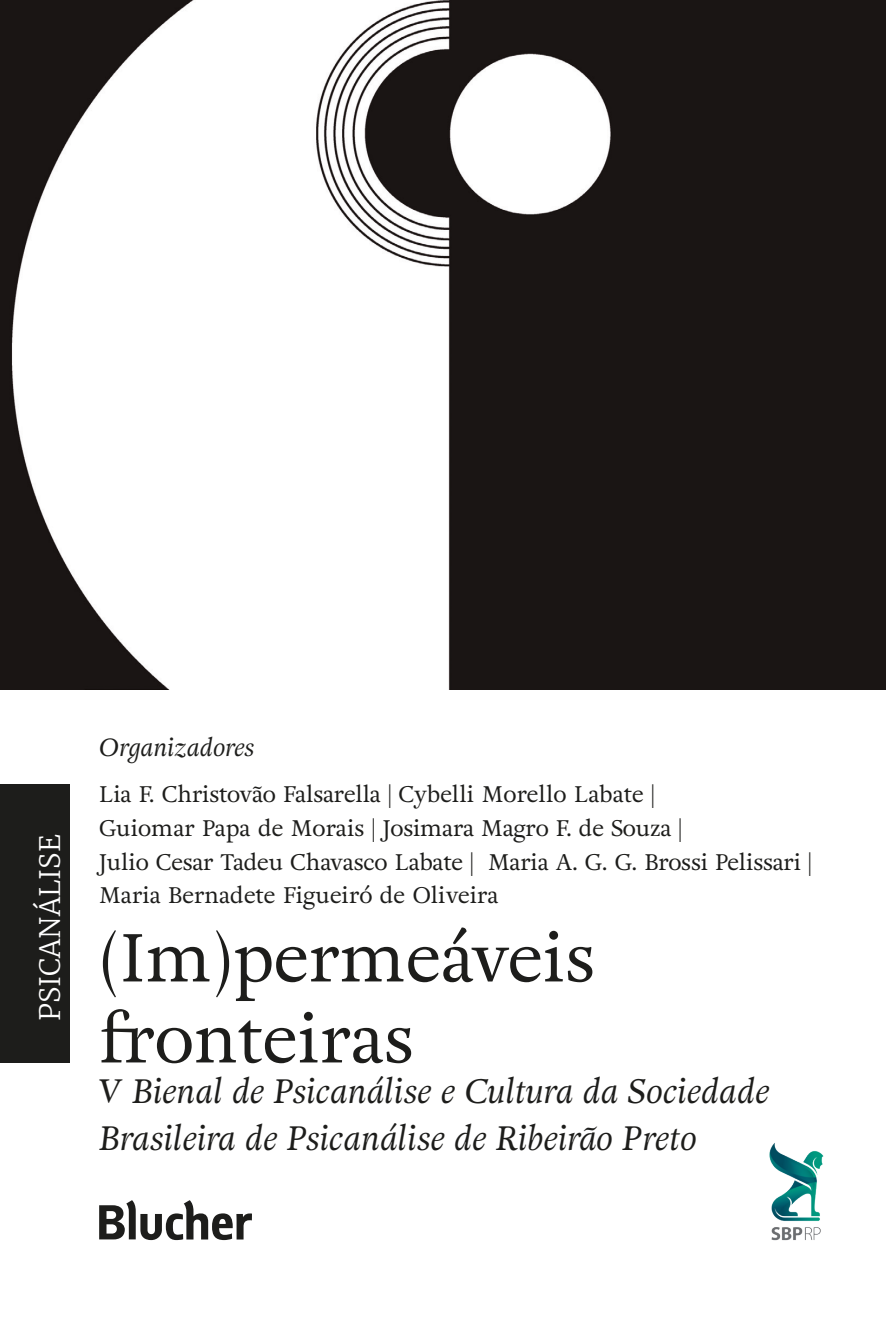
<style>
.page{position:relative;width:886px;height:1332px;background:#fff}
.page>*{position:absolute;margin:0;border:0;box-sizing:border-box;transform-origin:0 0}
.t1{font:67.5px/81px "Adriane Text";color:#1d1d1b}
.t2{font:italic 33.75px/46.8px "Adriane Text";color:#1d1d1b}
.t3{font:300 27.9px "Merriweather";color:#fff}
.t4{font:italic 24.75px "Adriane Text";color:#1d1d1b}
.t5{font:22.5px/33.8px "Adriane Text";letter-spacing:-.01em;color:#1d1d1b}
</style>
<div class="page">
<img style="left:0;top:0;width:885px;height:689px">
<div style="left:0;top:784px;width:70px;height:279px;background:#1d1d1b"></div>
<svg style="left:99px;top:1200px;width:153px;height:40px"></svg>
<img style="left:769px;top:1143px;width:55px;height:97px">
<p class="t3" style="left:31px;top:1021px;width:188px;rotate:-90deg">PSICANÁLISE</p>
<p class="t4" style="left:99px;top:730px;width:157px">Organizadores</p>
<p class="t5" style="left:99px;top:777px;width:713px">Lia F. Christovão Falsarella | Cybelli Morello Labate |<br>Guiomar Papa de Morais | Josimara Magro F. de Souza |<br>Julio Cesar Tadeu Chavasco Labate | Maria A. G. G. Brossi Pelissari | Maria Bernadete Figueiró de Oliveira</p>
<h1 class="t1" style="left:99px;top:916px;width:497px">(Im)permeáveis fronteiras</h1>
<h2 class="t2" style="left:99px;top:1068px;width:671px">V Bienal de Psicanálise e Cultura da Sociedade<br>Brasileira de Psicanálise de Ribeirão Preto</h2>
</div>
